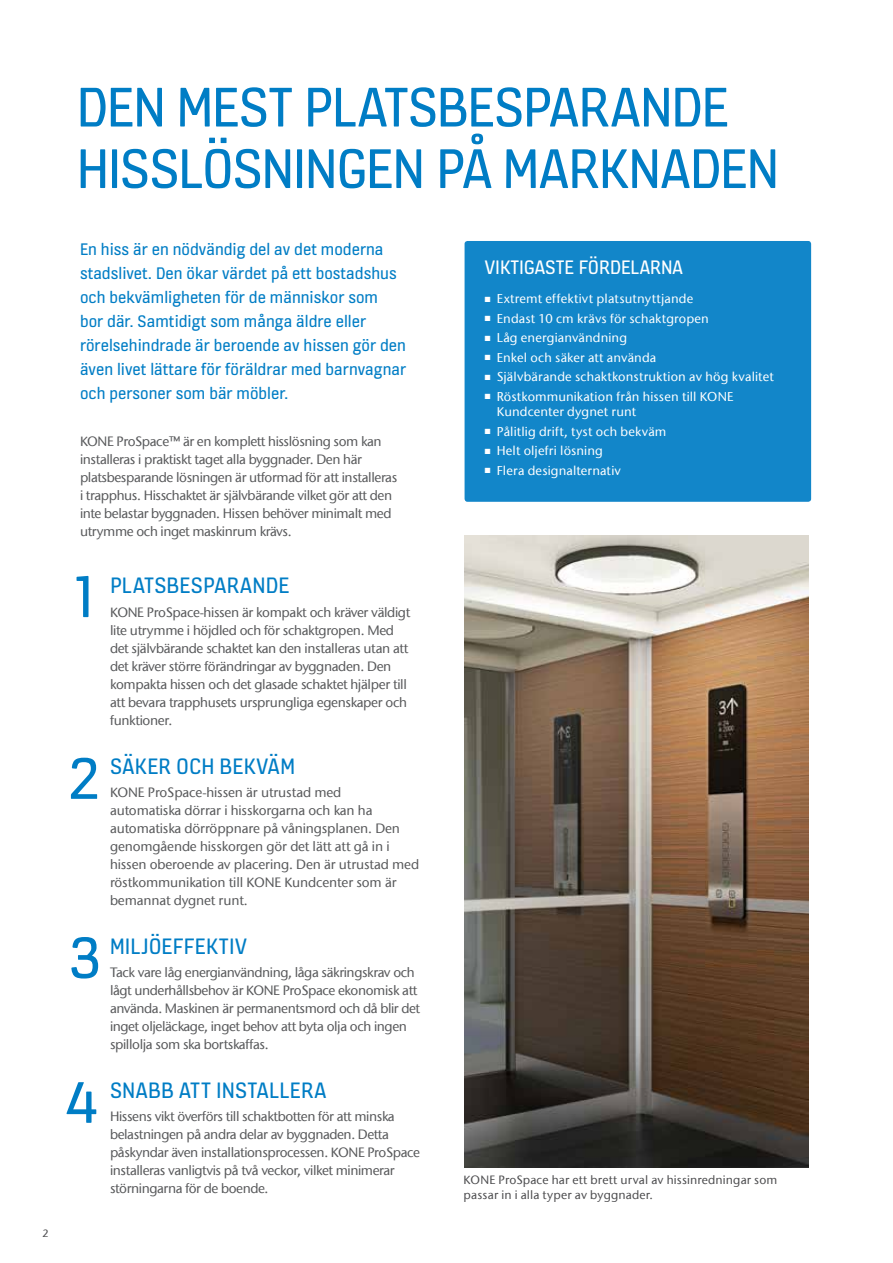
<style>
.page{position:relative;width:893px;height:1263px;background:#fff}
.page>*{position:absolute;margin:0;border:0;box-sizing:border-box;transform-origin:0 0}
.t1{font:63px "KONE Information v 13";color:#007dc5}
.t2{font:60px/61.5px "KONE Information v 13";letter-spacing:-.02em;color:#007dc5}
.t3{font:24px "KONE Information v 13";letter-spacing:.01em;color:#007dc5}
.t4{font:21px "KONE Information v 13";color:#fff}
.t5{font:18px/24px "KONE Information v 13";color:#007dc5}
.t6{font:500 13.5px/18px "ITC Stone Sans Com";letter-spacing:-.03em;color:#58595b}
.t7{font:500 13.5px/18px "ITC Stone Sans Com";letter-spacing:-.01em;color:#58595b}
.t8{font:500 12.75px/15.3px "ITC Stone Sans Com";letter-spacing:.01em;color:#fff}
.t9{font:500 12px/15px "ITC Stone Sans Com";letter-spacing:.015em;color:#4d4d4f}
.t10{font:500 10.5px "ITC Stone Sans Com";color:#4d4d4f}
</style>
<div class="page">
<div style="left:465px;top:241px;width:346px;height:261px;background:#1286c9;border-radius:3px"></div>
<img style="left:465px;top:536px;width:343px;height:632px">
<h2 class="t2" style="left:77px;top:74px;width:704px">DEN MEST PLATSBESPARANDE<br>HISSLÖSNINGEN PÅ MARKNADEN</h2>
<p class="t10" style="left:43px;top:1226px;width:8px">2</p>
<p class="t5" style="left:80px;top:236px;width:328px">En hiss är en nödvändig del av det moderna stadslivet. Den ökar värdet på ett bostadshus och bekvämligheten för de människor som<br>bor där. Samtidigt som många äldre eller rörelsehindrade är beroende av hissen gör den även livet lättare för föräldrar med barnvagnar och personer som bär möbler.</p>
<p class="t6" style="left:80px;top:433px;width:319px">KONE ProSpace™ är en komplett hisslösning som kan installeras i praktiskt taget alla byggnader. Den här platsbesparande lösningen är utformad för att installeras i trapphus. Hisschaktet är självbärande vilket gör att den inte belastar byggnaden. Hissen behöver minimalt med utrymme och inget maskinrum krävs.</p>
<h1 class="t1" style="left:74px;top:555px;width:23px">1</h1>
<h1 class="t1" style="left:68px;top:737px;width:32px">2</h1>
<h1 class="t1" style="left:69px;top:916px;width:34px">3</h1>
<h1 class="t1" style="left:65px;top:1060px;width:35px">4</h1>
<h3 class="t3" style="left:110px;top:570px;width:181px">PLATSBESPARANDE</h3>
<p class="t6" style="left:110px;top:603px;width:302px">KONE ProSpace-hissen är kompakt och kräver väldigt lite utrymme i höjdled och för schaktgropen. Med det självbärande schaktet kan den installeras utan att det kräver större förändringar av byggnaden. Den kompakta hissen och det glasade schaktet hjälper till att bevara trapphusets ursprungliga egenskaper och funktioner.</p>
<h3 class="t3" style="left:110px;top:750px;width:186px">SÄKER OCH BEKVÄM</h3>
<p class="t7" style="left:110px;top:783px;width:311px">KONE ProSpace-hissen är utrustad med<br>automatiska dörrar i hisskorgarna och kan ha automatiska dörröppnare på våningsplanen. Den genomgående hisskorgen gör det lätt att gå in i hissen oberoende av placering. Den är utrustad med röstkommunikation till KONE Kundcenter som är bemannat dygnet runt.</p>
<h3 class="t3" style="left:110px;top:930px;width:138px">MILJÖEFFEKTIV</h3>
<p class="t6" style="left:110px;top:963px;width:311px">Tack vare låg energianvändning, låga säkringskrav och lågt underhållsbehov är KONE ProSpace ekonomisk att använda. Maskinen är permanentsmord och då blir det inget oljeläckage, inget behov att byta olja och ingen spillolja som ska bortskaffas.</p>
<h3 class="t3" style="left:110px;top:1074px;width:218px">SNABB ATT INSTALLERA</h3>
<p class="t6" style="left:110px;top:1107px;width:312px">Hissens vikt överförs till schaktbotten för att minska belastningen på andra delar av byggnaden. Detta påskyndar även installationsprocessen. KONE ProSpace installeras vanligtvis på två veckor, vilket minimerar störningarna för de boende.</p>
<h3 class="t4" style="left:485px;top:253px;width:200px">VIKTIGASTE FÖRDELARNA</h3>
<p class="t8" style="left:485px;top:291px;width:210px">■ Extremt effektivt platsutnyttjande</p>
<p class="t8" style="left:485px;top:310px;width:226px">■ Endast 10 cm krävs för schaktgropen</p>
<p class="t8" style="left:485px;top:330px;width:144px">■ Låg energianvändning</p>
<p class="t8" style="left:485px;top:350px;width:173px">■ Enkel och säker att använda</p>
<p class="t8" style="left:485px;top:369px;width:290px">■ Självbärande schaktkonstruktion av hög kvalitet</p>
<p class="t8" style="left:497px;top:389px;width:238px;text-indent:-12px">■ Röstkommunikation från hissen till KONE<br>Kundcenter dygnet runt</p>
<p class="t8" style="left:485px;top:424px;width:183px">■ Pålitlig drift, tyst och bekväm</p>
<p class="t8" style="left:485px;top:443px;width:120px">■ Helt oljefri lösning</p>
<p class="t8" style="left:485px;top:463px;width:138px">■ Flera designalternativ</p>
<p class="t9" style="left:464px;top:1172px;width:315px">KONE ProSpace har ett brett urval av hissinredningar som passar in i alla typer av byggnader.</p>
</div>
